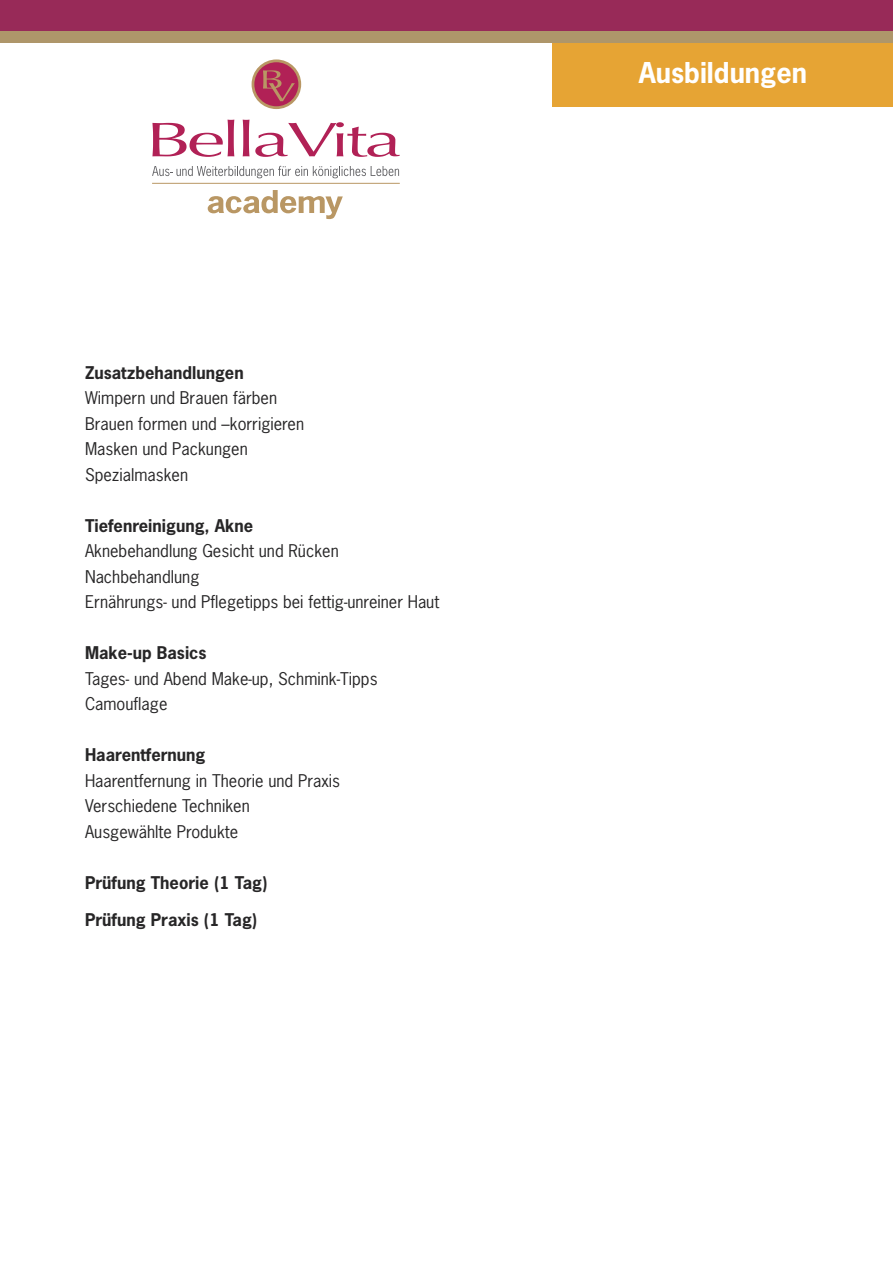
<style>
.page{position:relative;width:893px;height:1263px;background:#fff}
.page>*{position:absolute;margin:0;border:0;box-sizing:border-box;transform-origin:0 0}
.t1{font:700 27px "Porsche News Gothic";color:#fff}
.t2{font:16.5px/25.5px "Porsche News Gothic";color:#272627}
.t3{font:700 16.5px "Porsche News Gothic";color:#272627}
</style>
<div class="page">
<div style="left:553px;top:39px;width:340px;height:67px;background:#e6a434"></div>
<div style="left:0;top:30px;width:893px;height:13px;background:#ae966a"></div>
<svg style="left:152px;top:120px;width:82px;height:37px"></svg>
<svg style="left:243px;top:120px;width:157px;height:37px"></svg>
<svg style="left:152px;top:166px;width:247px;height:12px"></svg>
<svg style="left:208px;top:190px;width:135px;height:29px"></svg>
<svg style="left:253px;top:61px;width:47px;height:47px"></svg>
<div style="left:252px;top:59px;width:49px;height:50px;border:3px solid #b99764;border-radius:50%"></div>
<hr style="left:152px;top:183px;width:248px;height:1px;background:#b99764">
<svg style="left:263px;top:70px;width:32px;height:31px"></svg>
<div style="left:0;top:0;width:893px;height:30px;background:#982a58"></div>
<p class="t3" style="left:85px;top:361px;width:160px">Zusatzbehandlungen</p>
<p class="t2" style="left:85px;top:385px;width:221px">Wimpern und Brauen färben<br>Brauen formen und –korrigieren<br>Masken und Packungen<br>Spezialmasken</p>
<p class="t3" style="left:85px;top:514px;width:170px">Tiefenreinigung, Akne</p>
<p class="t2" style="left:85px;top:538px;width:356px">Aknebehandlung Gesicht und Rücken<br>Nachbehandlung<br>Ernährungs- und Pflegetipps bei fettig-unreiner Haut</p>
<p class="t3" style="left:85px;top:642px;width:123px">Make-up Basics</p>
<p class="t2" style="left:85px;top:665px;width:294px">Tages- und Abend Make-up, Schmink-Tipps<br>Camouflage</p>
<p class="t3" style="left:85px;top:744px;width:122px">Haarentfernung</p>
<p class="t2" style="left:85px;top:767px;width:257px">Haarentfernung in Theorie und Praxis<br>Verschiedene Techniken<br>Ausgewählte Produkte</p>
<p class="t3" style="left:85px;top:871px;width:184px">Prüfung Theorie (1 Tag)</p>
<p class="t3" style="left:85px;top:909px;width:174px">Prüfung Praxis (1 Tag)</p>
<h1 class="t1" style="left:639px;top:55px;width:170px">Ausbildungen</h1>
</div>
